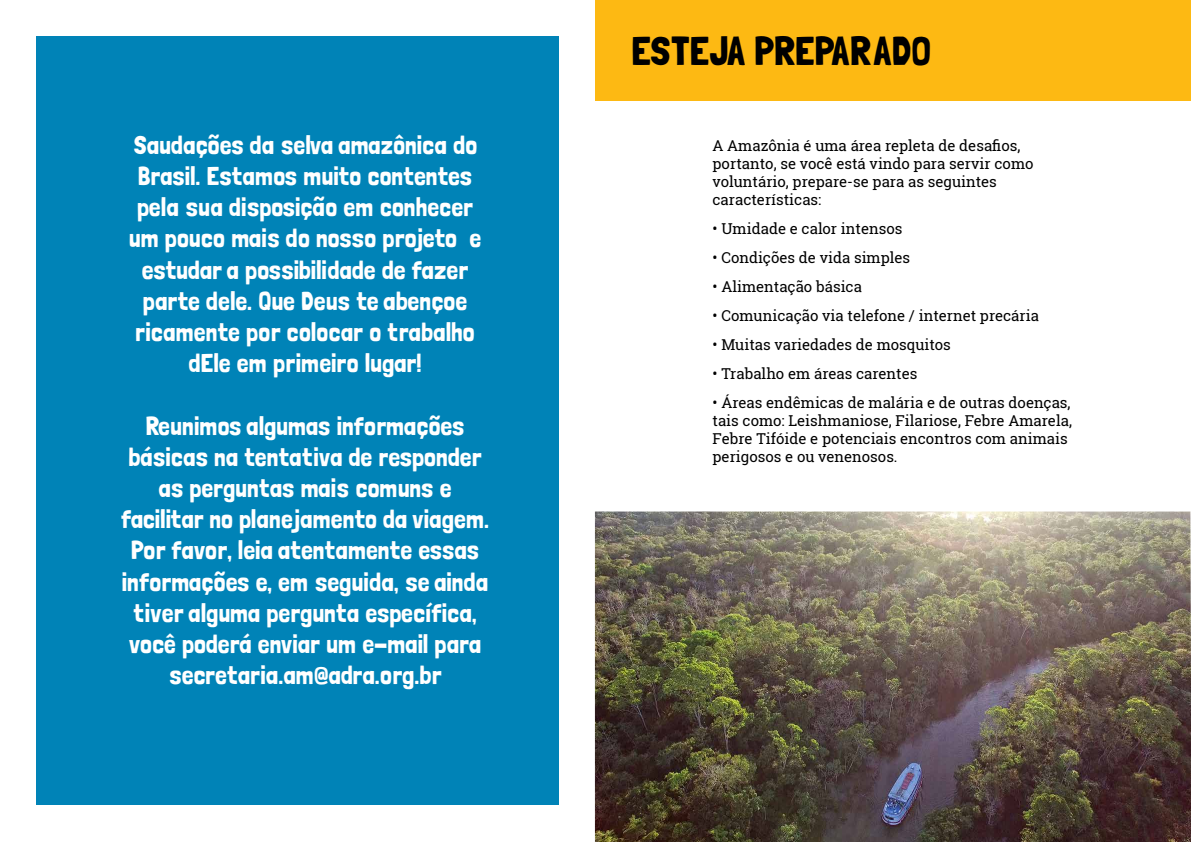
<style>
.page{position:relative;width:1191px;height:842px;background:#fff}
.page>*{position:absolute;margin:0;border:0;box-sizing:border-box;transform-origin:0 0}
.t1{font:40.5px "Londrina Solid";color:#000}
.t2{font:26px/31.2px "Londrina Solid";color:#fff;text-align:center}
.t3{font:15px/18px "Roboto Slab";color:#000}
</style>
<div class="page">
<div style="left:36px;top:36px;width:523px;height:769px;background:#0083b7"></div>
<div style="left:595px;top:0;width:596px;height:101px;background:#fdb913"></div>
<img style="left:595px;top:511px;width:596px;height:331px">
<p class="t2" style="left:129px;top:129px;width:354px">Saudações da selva amazônica do<br>Brasil. Estamos muito contentes pela sua disposição em conhecer um pouco mais do nosso projeto e estudar a possibilidade de fazer parte dele. Que Deus te abençoe ricamente por colocar o trabalho dEle em primeiro lugar!</p>
<p class="t2" style="left:121px;top:410px;width:369px">Reunimos algumas informações básicas na tentativa de responder as perguntas mais comuns e facilitar no planejamento da viagem.<br>Por favor, leia atentamente essas informações e, em seguida, se ainda tiver alguma pergunta específica, você poderá enviar um e-mail para secretaria.am@adra.org.br</p>
<h1 class="t1" style="left:631px;top:28px;width:301px">ESTEJA PREPARADO</h1>
<p class="t3" style="left:712px;top:136px;width:322px">A Amazônia é uma área repleta de desafios, portanto, se você está vindo para servir como voluntário, prepare-se para as seguintes características:</p>
<p class="t3" style="left:712px;top:219px;width:191px">• Umidade e calor intensos</p>
<p class="t3" style="left:712px;top:248px;width:199px">• Condições de vida simples</p>
<p class="t3" style="left:712px;top:277px;width:151px">• Alimentação básica</p>
<p class="t3" style="left:712px;top:306px;width:328px">• Comunicação via telefone / internet precária</p>
<p class="t3" style="left:712px;top:335px;width:240px">• Muitas variedades de mosquitos</p>
<p class="t3" style="left:712px;top:364px;width:206px">• Trabalho em áreas carentes</p>
<p class="t3" style="left:712px;top:393px;width:361px">• Áreas endêmicas de malária e de outras doenças, tais como: Leishmaniose, Filariose, Febre Amarela, Febre Tifóide e potenciais encontros com animais perigosos e ou venenosos.</p>
</div>
